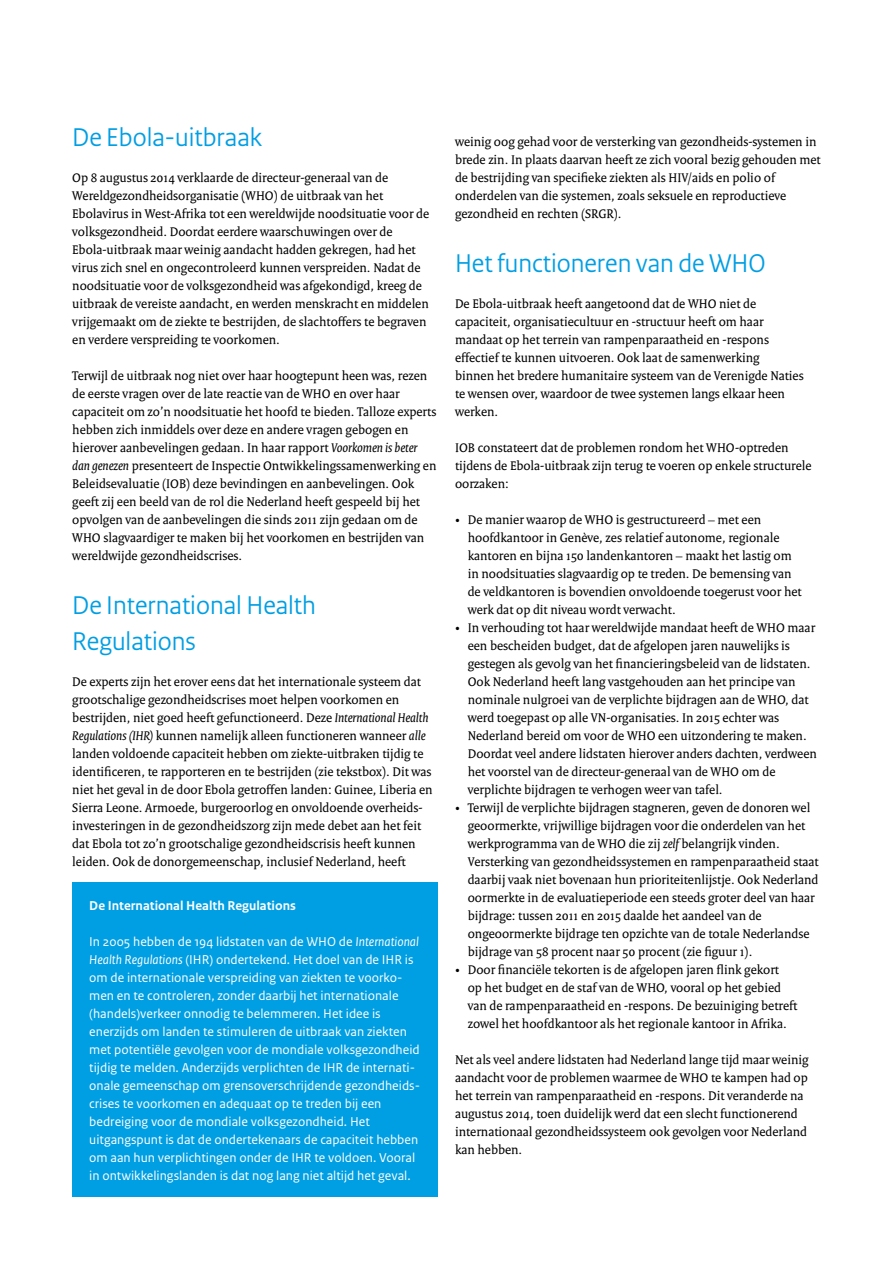
<style>
.page{position:relative;width:893px;height:1263px;background:#fff}
.page>*{position:absolute;margin:0;border:0;box-sizing:border-box;transform-origin:0 0}
._03_RO_Kop_BLAUW{font:27px/36px "Rijksoverheid Sans Heading";color:#009ee3}
._10_RO_Broodtekst_Se{font:13.5px/18px "Rijksoverheid Serif";color:#000}
._11_RO_Opsomming{font:13.5px/18px "Rijksoverheid Serif";color:#000}
._21_RO_Kader_Broodte{font:13.5px/18px "Rijksoverheid Sans Text";color:#fff}
._03_RO_Kop_BLAUW-2{font:13.5px/18px "Rijksoverheid Serif";color:#000}
._20_RO_Kader_Subkop{font:700 13.5px "Rijksoverheid Sans Text";color:#fff}
.s1{font-style:italic}
</style>
<div class="page">
<div style="left:72px;top:882px;width:366px;height:315px;background:#009ee3"></div>
<p class="_03_RO_Kop_BLAUW" style="left:72px;top:119px;width:191px">De Ebola-uitbraak</p>
<p class="_10_RO_Broodtekst_Se" style="left:72px;top:168px;width:358px">Op 8 augustus 2014 verklaarde de directeur-generaal van de Wereldgezondheidsorganisatie (WHO) de uitbraak van het Ebolavirus in West-Afrika tot een wereldwijde noodsituatie voor de volksgezondheid. Doordat eerdere waarschuwingen over de Ebola-uitbraak maar weinig aandacht hadden gekregen, had het virus zich snel en ongecontroleerd kunnen verspreiden. Nadat de noodsituatie voor de volksgezondheid was afgekondigd, kreeg de uitbraak de vereiste aandacht, en werden menskracht en middelen vrijgemaakt om de ziekte te bestrijden, de slachtoffers te begraven en verdere verspreiding te voorkomen.</p>
<p class="_10_RO_Broodtekst_Se" style="left:72px;top:366px;width:366px">Terwijl de uitbraak nog niet over haar hoogtepunt heen was, rezen de eerste vragen over de late reactie van de WHO en over haar capaciteit om zo’n noodsituatie het hoofd te bieden. Talloze experts hebben zich inmiddels over deze en andere vragen gebogen en hierover aanbevelingen gedaan. In haar rapport <span class="s1">Voorkomen is beter dan genezen</span> presenteert de Inspectie Ontwikkelingssamenwerking en Beleidsevaluatie (IOB) deze bevindingen en aanbevelingen. Ook geeft zij een beeld van de rol die Nederland heeft gespeeld bij het opvolgen van de aanbevelingen die sinds 2011 zijn gedaan om de WHO slagvaardiger te maken bij het voorkomen en bestrijden van wereldwijde gezondheidscrises.</p>
<p class="_03_RO_Kop_BLAUW" style="left:72px;top:587px;width:245px">De International Health<br>Regulations</p>
<p class="_03_RO_Kop_BLAUW-2" style="left:72px;top:672px;width:362px">De experts zijn het erover eens dat het internationale systeem dat grootschalige gezondheidscrises moet helpen voorkomen en bestrijden, niet goed heeft gefunctioneerd. Deze <span class="s1">International Health Regulations (IHR)</span> kunnen namelijk alleen functioneren wanneer <span class="s1">alle </span>landen voldoende capaciteit hebben om ziekte-uitbraken tijdig te identificeren, te rapporteren en te bestrijden (zie tekstbox). Dit was niet het geval in de door Ebola getroffen landen: Guinee, Liberia en Sierra Leone. Armoede, burgeroorlog en onvoldoende overheids&shy;investeringen in de gezondheidszorg zijn mede debet aan het feit dat Ebola tot zo’n grootschalige gezondheidscrisis heeft kunnen leiden. Ook de donorgemeenschap, inclusief Nederland, heeft</p>
<p class="_20_RO_Kader_Subkop" style="left:89px;top:898px;width:208px">De International Health Regulations</p>
<p class="_21_RO_Kader_Broodte" style="left:89px;top:933px;width:332px">In 2005 hebben de 194 lidstaten van de WHO de <span class="s1">International Health Regulations</span> (IHR) ondertekend. Het doel van de IHR is om de internationale verspreiding van ziekten te voorko&shy;men en te controleren, zonder daarbij het internationale (handels)verkeer onnodig te belemmeren. Het idee is enerzijds om landen te stimuleren de uitbraak van ziekten met potentiële gevolgen voor de mondiale volksgezondheid tijdig te melden. Anderzijds verplichten de IHR de internati&shy;onale gemeenschap om grensoverschrijdende gezondheids&shy;crises te voorkomen en adequaat op te treden bij een bedreiging voor de mondiale volksgezondheid. Het uitgangspunt is dat de ondertekenaars de capaciteit hebben om aan hun verplichtingen onder de IHR te voldoen. Vooral in ontwikkelingslanden is dat nog lang niet altijd het geval.</p>
<p class="_10_RO_Broodtekst_Se" style="left:455px;top:132px;width:367px">weinig oog gehad voor de versterking van gezondheids-systemen in brede zin. In plaats daarvan heeft ze zich vooral bezig gehouden met de bestrijding van specifieke ziekten als HIV/aids en polio of onderdelen van die systemen, zoals seksuele en reproductieve gezondheid en rechten (SRGR).</p>
<p class="_03_RO_Kop_BLAUW" style="left:455px;top:245px;width:312px">Het functioneren van de WHO</p>
<p class="_10_RO_Broodtekst_Se" style="left:455px;top:294px;width:350px">De Ebola-uitbraak heeft aangetoond dat de WHO niet de capaciteit, organisatiecultuur en -structuur heeft om haar mandaat op het terrein van rampenparaatheid en -respons effectief te kunnen uitvoeren. Ook laat de samenwerking<br>binnen het bredere humanitaire systeem van de Verenigde Naties te wensen over, waardoor de twee systemen langs elkaar heen werken.</p>
<p class="_10_RO_Broodtekst_Se" style="left:455px;top:438px;width:358px">IOB constateert dat de problemen rondom het WHO-optreden tijdens de Ebola-uitbraak zijn terug te voeren op enkele structurele oorzaken:</p>
<p class="_11_RO_Opsomming" style="left:468px;top:510px;width:335px;text-indent:-13px">• De manier waarop de WHO is gestructureerd – met een hoofdkantoor in Genève, zes relatief autonome, regionale kantoren en bijna 150 landenkantoren – maakt het lastig om in noodsituaties slagvaardig op te treden. De bemensing van de veldkantoren is bovendien onvoldoende toegerust voor het werk dat op dit niveau wordt verwacht.</p>
<p class="_11_RO_Opsomming" style="left:468px;top:618px;width:351px;text-indent:-13px">• In verhouding tot haar wereldwijde mandaat heeft de WHO maar een bescheiden budget, dat de afgelopen jaren nauwelijks is gestegen als gevolg van het financieringsbeleid van de lidstaten.<br>Ook Nederland heeft lang vastgehouden aan het principe van nominale nulgroei van de verplichte bijdragen aan de WHO, dat werd toegepast op alle VN-organisaties. In 2015 echter was Nederland bereid om voor de WHO een uitzondering te maken.<br>Doordat veel andere lidstaten hierover anders dachten, verdween het voorstel van de directeur-generaal van de WHO om de verplichte bijdragen te verhogen weer van tafel.</p>
<p class="_11_RO_Opsomming" style="left:468px;top:798px;width:353px;text-indent:-13px">• Terwijl de verplichte bijdragen stagneren, geven de donoren wel geoormerkte, vrijwillige bijdragen voor die onderdelen van het werkprogramma van de WHO die zij <span class="s1">zelf</span> belangrijk vinden.<br>Versterking van gezondheidssystemen en rampenparaatheid staat daarbij vaak niet bovenaan hun prioriteitenlijstje. Ook Nederland oormerkte in de evaluatieperiode een steeds groter deel van haar bijdrage: tussen 2011 en 2015 daalde het aandeel van de ongeoormerkte bijdrage ten opzichte van de totale Nederlandse bijdrage van 58 procent naar 50 procent (zie figuur 1).</p>
<p class="_11_RO_Opsomming" style="left:468px;top:960px;width:331px;text-indent:-13px">• Door financiële tekorten is de afgelopen jaren flink gekort<br>op het budget en de staf van de WHO, vooral op het gebied van de rampenparaatheid en -respons. De bezuiniging betreft zowel het hoofdkantoor als het regionale kantoor in Afrika.</p>
<p class="_10_RO_Broodtekst_Se" style="left:455px;top:1050px;width:355px">Net als veel andere lidstaten had Nederland lange tijd maar weinig aandacht voor de problemen waarmee de WHO te kampen had op het terrein van rampenparaatheid en -respons. Dit veranderde na augustus 2014, toen duidelijk werd dat een slecht functionerend internationaal gezondheidssysteem ook gevolgen voor Nederland kan hebben.</p>
</div>
